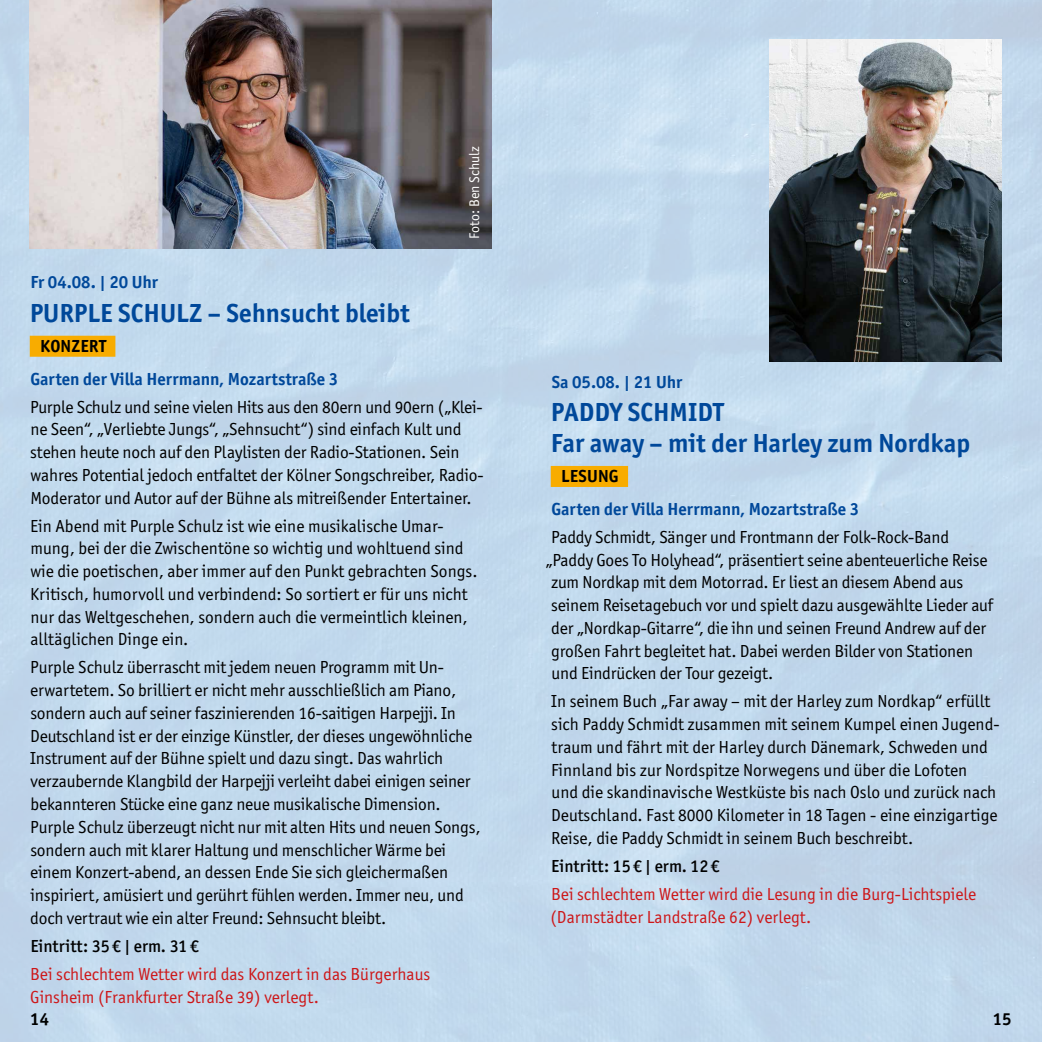
<style>
.page{position:relative;width:1042px;height:1042px;background:#fff}
.page>*{position:absolute;margin:0;border:0;box-sizing:border-box;transform-origin:0 0}
.t1{font:700 26.25px/31px "Officina Sans ITC Pro";color:#00489a}
.t2{font:17.5px/22.8px "Officina Sans ITC Pro";letter-spacing:-.01em;color:#000}
.t3{font:17.5px/22.8px "Officina Sans ITC Pro";color:#cd1719}
.t4{font:700 17.5px "Officina Sans ITC Pro";color:#00489a}
.t5{font:500 17.5px "Officina Sans ITC Pro";color:#000}
.t6{font:700 17.5px "Officina Sans ITC Pro";letter-spacing:.01em;color:#000}
.t7{font:14px "Officina Sans ITC Pro";color:#fff}
</style>
<div class="page">
<div style="left:521px;top:0;width:521px;height:1042px;background:#c1d8ec"></div>
<div style="left:0;top:0;width:521px;height:1042px;background:#c2d9ed"></div>
<div style="left:30px;top:336px;width:85px;height:21px;background:#f8ac00"></div>
<div style="left:551px;top:466px;width:77px;height:21px;background:#f8ac00"></div>
<img style="left:769px;top:40px;width:232px;height:322px">
<img style="left:30px;top:0;width:461px;height:248px">
<p class="t7" style="left:466px;top:239px;width:94px;rotate:-90deg">Foto: Ben Schulz</p>
<p class="t4" style="left:30px;top:271px;width:129px">Fr 04.08. | 20 Uhr</p>
<h1 class="t1" style="left:30px;top:297px;width:381px">PURPLE SCHULZ – Sehnsucht bleibt</h1>
<p class="t6" style="left:40px;top:335px;width:67px">KONZERT</p>
<p class="t4" style="left:30px;top:368px;width:309px">Garten der Villa Herrmann, Mozartstraße 3</p>
<p class="t2" style="left:30px;top:395px;width:455px">Purple Schulz und seine vielen Hits aus den 80ern und 90ern („Klei&shy;ne Seen“, „Verliebte Jungs“, „Sehnsucht“) sind einfach Kult und stehen heute noch auf den Playlisten der Radio-Stationen. Sein wahres Potential jedoch entfaltet der Kölner Songschreiber, Radio-Moderator und Autor auf der Bühne als mitreißender Entertainer.</p>
<p class="t2" style="left:30px;top:514px;width:449px">Ein Abend mit Purple Schulz ist wie eine musikalische Umar&shy;mung, bei der die Zwischentöne so wichtig und wohltuend sind wie die poetischen, aber immer auf den Punkt gebrachten Songs.<br>Kritisch, humorvoll und verbindend: So sortiert er für uns nicht nur das Weltgeschehen, sondern auch die vermeintlich kleinen, alltäglichen Dinge ein.</p>
<p class="t2" style="left:30px;top:656px;width:452px">Purple Schulz überrascht mit jedem neuen Programm mit Un&shy;erwartetem. So brilliert er nicht mehr ausschließlich am Piano, sondern auch auf seiner faszinierenden 16-saitigen Harpejji. In Deutschland ist er der einzige Künstler, der dieses ungewöhnliche Instrument auf der Bühne spielt und dazu singt. Das wahrlich verzaubernde Klangbild der Harpejji verleiht dabei einigen seiner bekannteren Stücke eine ganz neue musikalische Dimension.<br>Purple Schulz überzeugt nicht nur mit alten Hits und neuen Songs, sondern auch mit klarer Haltung und menschlicher Wärme bei einem Konzert-abend, an dessen Ende Sie sich gleichermaßen inspiriert, amüsiert und gerührt fühlen werden. Immer neu, und doch vertraut wie ein alter Freund: Sehnsucht bleibt.</p>
<p class="t5" style="left:30px;top:935px;width:170px">Eintritt: 35€ | erm. 31€</p>
<p class="t3" style="left:30px;top:962px;width:401px">Bei schlechtem Wetter wird das Konzert in das Bürgerhaus<br>Ginsheim (Frankfurter Straße 39) verlegt.</p>
<p class="t4" style="left:552px;top:371px;width:132px">Sa 05.08. | 21 Uhr</p>
<h1 class="t1" style="left:551px;top:396px;width:421px">PADDY SCHMIDT<br>Far away – mit der Harley zum Nordkap</h1>
<p class="t6" style="left:561px;top:466px;width:59px">LESUNG</p>
<p class="t4" style="left:551px;top:498px;width:309px">Garten der Villa Herrmann, Mozartstraße 3</p>
<p class="t2" style="left:551px;top:525px;width:399px">Paddy Schmidt, Sänger und Frontmann der Folk-Rock-Band</p>
<p class="t2" style="left:545px;top:548px;width:444px">„Paddy Goes To Holyhead“, präsentiert seine abenteuerliche Reise</p>
<p class="t2" style="left:551px;top:571px;width:413px">zum Nordkap mit dem Motorrad. Er liest an diesem Abend aus</p>
<p class="t2" style="left:551px;top:594px;width:443px">seinem Reisetagebuch vor und spielt dazu ausgewählte Lieder auf</p>
<p class="t2" style="left:551px;top:616px;width:436px">der „Nordkap-Gitarre“, die ihn und seinen Freund Andrew auf der</p>
<p class="t2" style="left:551px;top:639px;width:423px">großen Fahrt begleitet hat. Dabei werden Bilder von Stationen</p>
<p class="t2" style="left:551px;top:662px;width:223px">und Eindrücken der Tour gezeigt.</p>
<p class="t2" style="left:551px;top:690px;width:450px">In seinem Buch „Far away – mit der Harley zum Nordkap“ erfüllt sich Paddy Schmidt zusammen mit seinem Kumpel einen Jugend&shy;traum und fährt mit der Harley durch Dänemark, Schweden und Finnland bis zur Nordspitze Norwegens und über die Lofoten<br>und die skandinavische Westküste bis nach Oslo und zurück nach Deutschland. Fast 8000 Kilometer in 18 Tagen - eine einzigartige Reise, die Paddy Schmidt in seinem Buch beschreibt.</p>
<p class="t5" style="left:551px;top:855px;width:170px">Eintritt: 15€ | erm. 12€</p>
<p class="t3" style="left:550px;top:882px;width:427px">Bei schlechtem Wetter wird die Lesung in die Burg-Lichtspiele (Darmstädter Landstraße 62) verlegt.</p>
<p class="t6" style="left:30px;top:1008px;width:20px">14</p>
<p class="t6" style="left:993px;top:1008px;width:20px">15</p>
</div>
